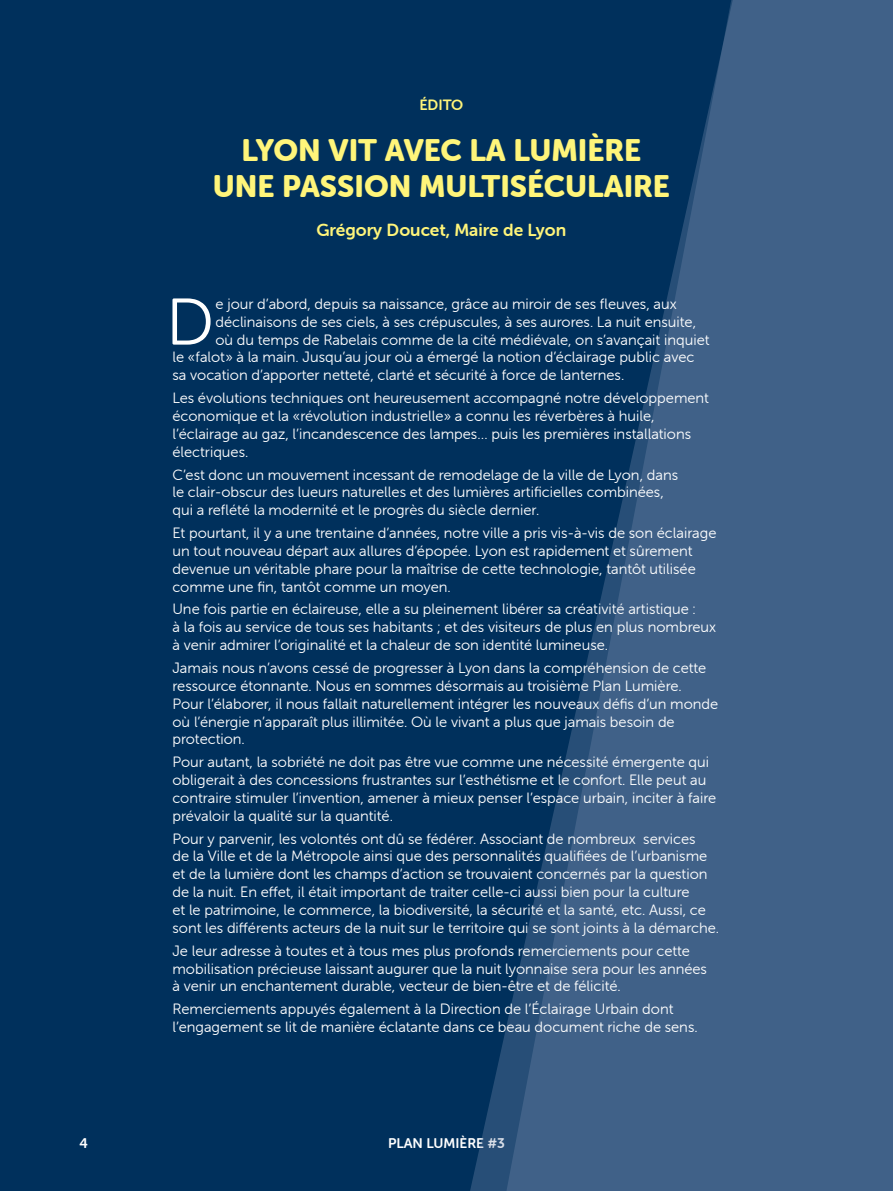
<style>
.page{position:relative;width:893px;height:1191px;background:#00305c}
.page>*{position:absolute;margin:0;border:0;box-sizing:border-box;transform-origin:0 0}
.t1{font:65.62px "Museo Sans Rounded 300";color:#fff}
.t2{font:30.62px/36.6px "Museo Sans Rounded 900";color:#fff57a;text-align:center}
.t3{font:17.5px "Museo Sans Rounded 700";color:#fff57a}
.t4{font:14.88px/17.8px "Museo Sans Rounded 300";color:#fff}
.t5{font:14.88px "Museo Sans Rounded 700";color:#fff57a}
.t6{font:14px "Museo Sans Rounded 700";color:#fff}
</style>
<div class="page">
<svg style="left:489px;top:0;width:404px;height:1191px;fill:#406188"></svg>
<p class="t5" style="left:419px;top:97px;width:45px">ÉDITO</p>
<h2 class="t2" style="left:213px;top:132px;width:459px">LYON VIT AVEC LA LUMIÈRE<br>UNE PASSION MULTISÉCULAIRE</h2>
<p class="t3" style="left:316px;top:220px;width:251px">Grégory Doucet, Maire de Lyon</p>
<h1 class="t1" style="left:166px;top:287px;width:49px">D</h1>
<p class="t4" style="left:215px;top:295px;width:463px">e jour d’abord, depuis sa naissance, grâce au miroir de ses fleuves, aux</p>
<p class="t4" style="left:215px;top:313px;width:482px">déclinaisons de ses ciels, à ses crépuscules, à ses aurores. La nuit ensuite,</p>
<p class="t4" style="left:215px;top:331px;width:496px">où du temps de Rabelais comme de la cité médiévale, on s’avançait inquiet</p>
<p class="t4" style="left:172px;top:348px;width:523px">le « falot » à la main. Jusqu’au jour où a émergé la notion d’éclairage public avec</p>
<p class="t4" style="left:172px;top:366px;width:453px">sa vocation d’apporter netteté, clarté et sécurité à force de lanternes.</p>
<p class="t4" style="left:172px;top:389px;width:538px">Les évolutions techniques ont heureusement accompagné notre développement économique et la « révolution industrielle » a connu les réverbères à huile, l’éclairage au gaz, l’incandescence des lampes… puis les premières installations électriques.</p>
<p class="t4" style="left:172px;top:465px;width:507px">C’est donc un mouvement incessant de remodelage de la ville de Lyon, dans le clair-obscur des lueurs naturelles et des lumières artificielles combinées, qui a reflété la modernité et le progrès du siècle dernier.</p>
<p class="t4" style="left:172px;top:524px;width:545px">Et pourtant, il y a une trentaine d’années, notre ville a pris vis-à-vis de son éclairage un tout nouveau départ aux allures d’épopée. Lyon est rapidement et sûrement devenue un véritable phare pour la maîtrise de cette technologie, tantôt utilisée comme une fin, tantôt comme un moyen.</p>
<p class="t4" style="left:172px;top:600px;width:545px">Une fois partie en éclaireuse, elle a su pleinement libérer sa créativité artistique :<br>à la fois au service de tous ses habitants ; et des visiteurs de plus en plus nombreux à venir admirer l’originalité et la chaleur de son identité lumineuse.</p>
<p class="t4" style="left:172px;top:659px;width:547px">Jamais nous n’avons cessé de progresser à Lyon dans la compréhension de cette ressource étonnante. Nous en sommes désormais au troisième Plan Lumière.<br>Pour l’élaborer, il nous fallait naturellement intégrer les nouveaux défis d’un monde où l’énergie n’apparaît plus illimitée. Où le vivant a plus que jamais besoin de protection.</p>
<p class="t4" style="left:172px;top:753px;width:545px">Pour autant, la sobriété ne doit pas être vue comme une nécessité émergente qui obligerait à des concessions frustrantes sur l’esthétisme et le confort. Elle peut au contraire stimuler l’invention, amener à mieux penser l’espace urbain, inciter à faire prévaloir la qualité sur la quantité.</p>
<p class="t4" style="left:172px;top:829px;width:548px">Pour y parvenir, les volontés ont dû se fédérer. Associant de nombreux services<br>de la Ville et de la Métropole ainsi que des personnalités qualifiées de l’urbanisme et de la lumière dont les champs d’action se trouvaient concernés par la question de la nuit. En effet, il était important de traiter celle-ci aussi bien pour la culture<br>et le patrimoine, le commerce, la biodiversité, la sécurité et la santé, etc. Aussi, ce sont les différents acteurs de la nuit sur le territoire qui se sont joints à la démarche.</p>
<p class="t4" style="left:172px;top:941px;width:536px">Je leur adresse à toutes et à tous mes plus profonds remerciements pour cette mobilisation précieuse laissant augurer que la nuit lyonnaise sera pour les années à venir un enchantement durable, vecteur de bien-être et de félicité.</p>
<p class="t4" style="left:172px;top:1000px;width:527px">Remerciements appuyés également à la Direction de l’Éclairage Urbain dont l’engagement se lit de manière éclatante dans ce beau document riche de sens.</p>
<p class="t6" style="left:79px;top:1135px;width:10px">4</p>
<p class="t6" style="left:388px;top:1135px;width:118px">PLAN LUMIÈRE #3</p>
</div>
